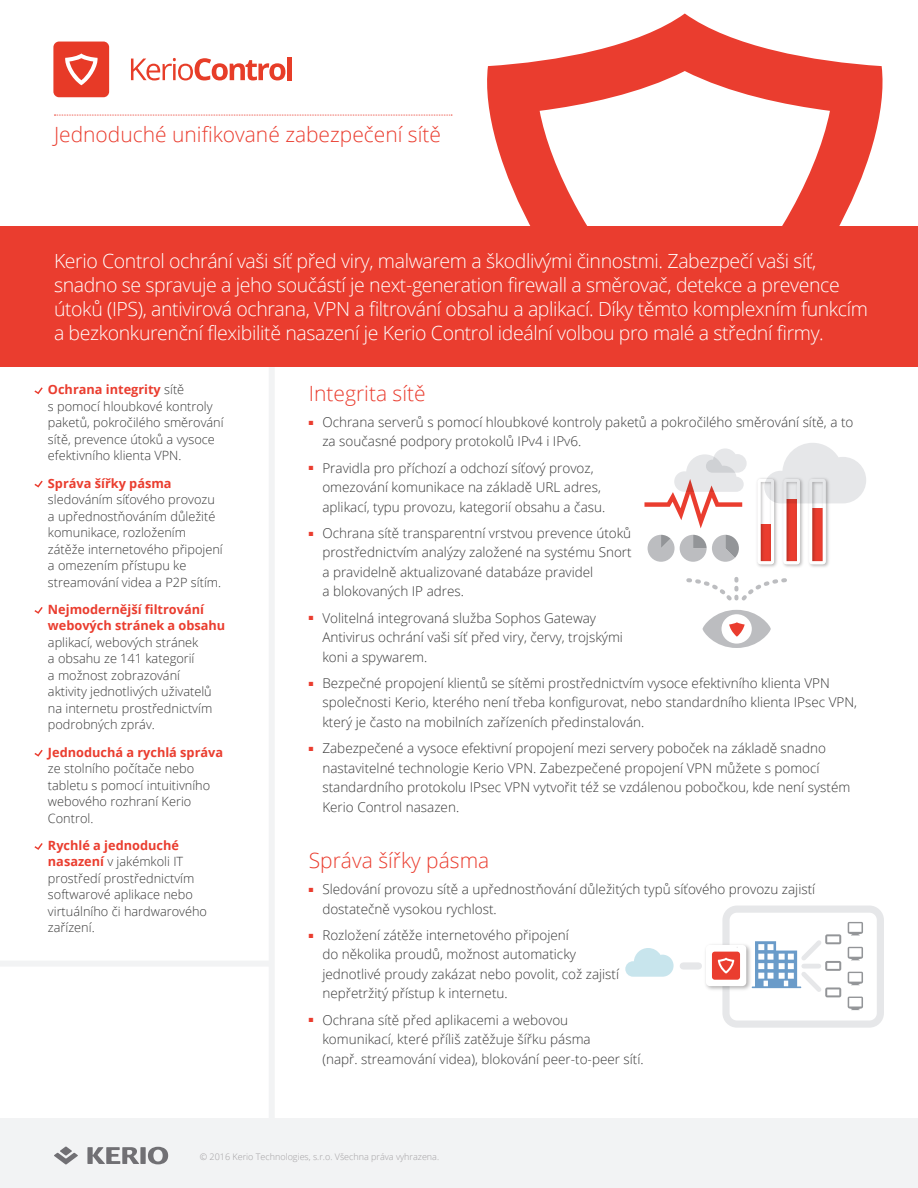
<style>
.page{position:relative;width:918px;height:1188px;background:#fff}
.page>*{position:absolute;margin:0;border:0;box-sizing:border-box;transform-origin:0 0}
.t1{font:300 21px "Open Sans";color:#ea3d2f}
.t2{font:300 19.5px/24px "Open Sans";letter-spacing:-.02em;color:#fff}
.t3{font:300 13.5px/19.5px "Open Sans";color:#383838}
.P2{font:300 12.75px/16.5px "Open Sans";color:#383838}
.t4{font:300 9px "Open Sans";color:#a19ea1}
.s1{font-weight:700;color:#ea3d2f}
</style>
<div class="page">
<div style="left:0;top:1119px;width:918px;height:69px;background:#f2f3f4"></div>
<svg style="left:477px;top:14px;width:415px;height:213px"></svg>
<svg style="left:54px;top:115px;width:398px;height:1px"></svg>
<div style="left:0;top:227px;width:918px;height:140px;background:#ea3d2f"></div>
<svg style="left:54px;top:1147px;width:24px;height:18px"></svg>
<svg style="left:87px;top:1147px;width:52px;height:17px"></svg>
<div style="left:140px;top:1147px;width:6px;height:17px;background:#717074"></div>
<svg style="left:148px;top:1147px;width:20px;height:17px"></svg>
<svg style="left:131px;top:58px;width:154px;height:22px"></svg>
<div style="left:287px;top:57px;width:5px;height:23px;background:#e73d28"></div>
<svg style="left:53px;top:42px;width:56px;height:55px;background:#e95242"></svg>
<div style="left:0;top:961px;width:270px;height:6px;background:#f2f3f4"></div>
<div style="left:269px;top:367px;width:6px;height:752px;background:#f2f3f4"></div>
<svg style="left:34px;top:387px;width:9px;height:7px"></svg>
<svg style="left:34px;top:480px;width:9px;height:8px"></svg>
<svg style="left:34px;top:607px;width:9px;height:7px"></svg>
<svg style="left:34px;top:749px;width:9px;height:8px"></svg>
<svg style="left:34px;top:843px;width:9px;height:7px"></svg>
<img style="left:757px;top:562px;width:71px;height:5px">
<svg style="left:648px;top:535px;width:91px;height:27px"></svg>
<svg style="left:686px;top:577px;width:101px;height:24px"></svg>
<svg style="left:644px;top:448px;width:103px;height:80px"></svg>
<svg style="left:758px;top:443px;width:108px;height:121px"></svg>
<svg style="left:703px;top:610px;width:68px;height:38px"></svg>
<div style="left:722px;top:906px;width:162px;height:122px;border:7px solid #e6e7e9;border-radius:11px"></div>
<svg style="left:848px;top:922px;width:15px;height:13px"></svg>
<svg style="left:848px;top:947px;width:15px;height:13px"></svg>
<svg style="left:848px;top:972px;width:15px;height:13px"></svg>
<svg style="left:848px;top:997px;width:15px;height:13px"></svg>
<svg style="left:753px;top:934px;width:88px;height:63px"></svg>
<svg style="left:625px;top:948px;width:49px;height:29px"></svg>
<div style="left:683px;top:962px;width:15px;height:8px;background:#e6e7e9"></div>
<img style="left:705px;top:941px;width:48px;height:52px">
<svg style="left:706px;top:945px;width:40px;height:41px"></svg>
<h1 class="t1" style="left:54px;top:120px;width:389px">Jednoduché unifikované zabezpečení sítě</h1>
<p class="t2" style="left:54px;top:249px;width:816px">Kerio Control ochrání vaši síť před viry, malwarem a škodlivými činnostmi. Zabezpečí vaši síť, snadno se spravuje a jeho součástí je next-generation firewall a směrovač, detekce a prevence útoků (IPS), antivirová ochrana, VPN a filtrování obsahu a aplikací. Díky těmto komplexním funkcím a bezkonkurenční flexibilitě nasazení je Kerio Control ideální volbou pro malé a střední firmy.</p>
<h3 class="t1" style="left:309px;top:379px;width:118px">Integrita sítě</h3>
<p class="t3" style="left:322px;top:412px;width:533px;text-indent:-14px"><sup>■</sup> Ochrana serverů s pomocí hloubkové kontroly paketů a pokročilého směrování sítě, a to za současné podpory protokolů IPv4 i IPv6.</p>
<p class="t3" style="left:322px;top:458px;width:284px;text-indent:-14px"><sup>■</sup> Pravidla pro příchozí a odchozí síťový provoz, omezování komunikace na základě URL adres, aplikací, typu provozu, kategorií obsahu a času.</p>
<p class="t3" style="left:322px;top:523px;width:311px;text-indent:-14px"><sup>■</sup> Ochrana sítě transparentní vrstvou prevence útoků prostřednictvím analýzy založené na systému Snort a pravidelně aktualizované databáze pravidel<br>a blokovaných IP adres.</p>
<p class="t3" style="left:322px;top:608px;width:302px;text-indent:-14px"><sup>■</sup> Volitelná integrovaná služba Sophos Gateway<br>Antivirus ochrání vaši síť před viry, červy, trojskými koni a spywarem.</p>
<p class="t3" style="left:322px;top:673px;width:536px;text-indent:-14px"><sup>■</sup> Bezpečné propojení klientů se sítěmi prostřednictvím vysoce efektivního klienta VPN společnosti Kerio, kterého není třeba konfigurovat, nebo standardního klienta IPsec VPN, který je často na mobilních zařízeních předinstalován.</p>
<p class="t3" style="left:322px;top:738px;width:530px;text-indent:-14px"><sup>■</sup> Zabezpečené a vysoce efektivní propojení mezi servery poboček na základě snadno nastavitelné technologie Kerio VPN. Zabezpečené propojení VPN můžete s pomocí standardního protokolu IPsec VPN vytvořit též se vzdálenou pobočkou, kde není systém Kerio Control nasazen.</p>
<h3 class="t1" style="left:309px;top:846px;width:182px">Správa šířky pásma</h3>
<p class="t3" style="left:322px;top:879px;width:494px;text-indent:-14px"><sup>■</sup> Sledování provozu sítě a upřednostňování důležitých typů síťového provozu zajistí dostatečně vysokou rychlost.</p>
<p class="t3" style="left:322px;top:925px;width:298px;text-indent:-14px"><sup>■</sup> Rozložení zátěže internetového připojení<br>do několika proudů, možnost automaticky jednotlivé proudy zakázat nebo povolit, což zajistí nepřetržitý přístup k internetu.</p>
<p class="t3" style="left:322px;top:1010px;width:323px;text-indent:-14px"><sup>■</sup> Ochrana sítě před aplikacemi a webovou<br>komunikací, které příliš zatěžuje šířku pásma<br>(např. streamování videa), blokování peer-to-peer sítí.</p>
<p class="P2" style="left:48px;top:381px;width:177px"><span class="s1">Ochrana integrity</span> sítě<br>s pomocí hloubkové kontroly paketů, pokročilého směrování sítě, prevence útoků a vysoce efektivního klienta VPN.</p>
<p class="P2" style="left:48px;top:474px;width:176px"><span class="s1">Správa šířky pásma </span>sledováním síťového provozu a upřednostňováním důležité komunikace, rozložením zátěže internetového připojení a omezením přístupu ke streamování videa a P2P sítím.</p>
<p class="P2" style="left:48px;top:601px;width:179px"><span class="s1">Nejmodernější filtrování webových stránek a obsahu </span>aplikací, webových stránek<br>a obsahu ze 141 kategorií<br>a možnost zobrazování<br>aktivity jednotlivých uživatelů na internetu prostřednictvím podrobných zpráv.</p>
<p class="P2" style="left:48px;top:743px;width:177px"><span class="s1">Jednoduchá a rychlá správa </span>ze stolního počítače nebo tabletu s pomocí intuitivního webového rozhraní Kerio<br>Control.</p>
<p class="P2" style="left:48px;top:837px;width:161px"><span class="s1">Rychlé a jednoduché nasazení</span> v jakémkoli IT prostředí prostřednictvím softwarové aplikace nebo virtuálního či hardwarového zařízení.</p>
<p class="t4" style="left:200px;top:1151px;width:241px">© 2016 Kerio Technologies, s.r.o. Všechna práva vyhrazena.</p>
</div>
